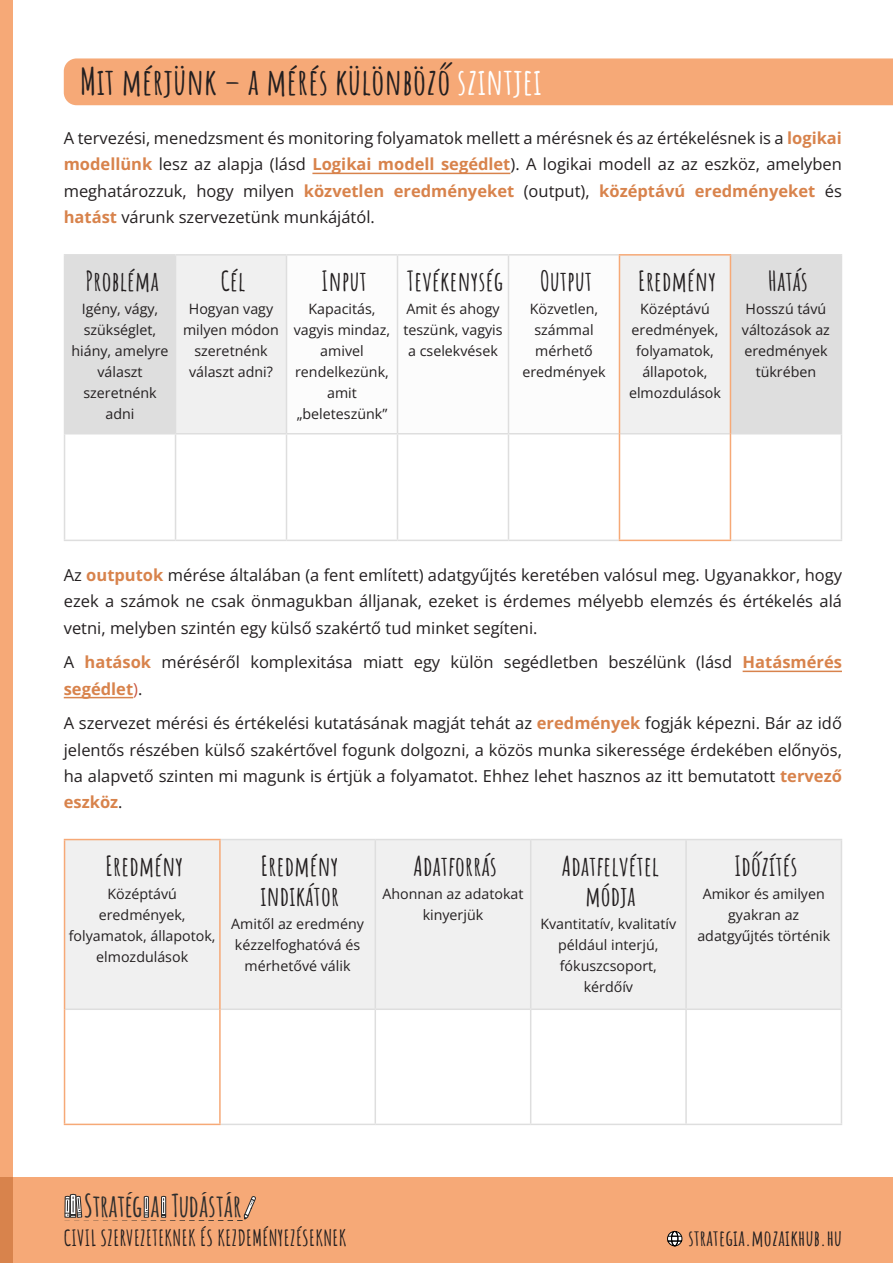
<style>
.page{position:relative;width:893px;height:1263px;background:#fff}
.page>*{position:absolute;margin:0;border:0;box-sizing:border-box;transform-origin:0 0}
.t1{font:700 36px "Amatic SC";letter-spacing:.01em;color:#231f20}
.t2{font:700 30.9px "Amatic";letter-spacing:.025em;color:#2d2d2d;scale:.96 1}
.H3_table_kicsi{font:700 27px/30px "Amatic SC";letter-spacing:.01em;color:#231f20}
.footer_subtitle{font:700 21.75px "Amatic SC";letter-spacing:.01em;color:#231f20}
.t3{font:16.5px/26.2px "Open Sans";color:#231f20;text-align:justify}
.apróbetűs_table{font:14.25px/21px "Open Sans";color:#231f20;text-align:center}
.s1{color:#fff}
.s2{font-weight:700;color:#d8834c}
.s3{color:#c95540}
</style>
<div class="page">
<div style="left:0;top:0;width:13px;height:1263px;background:#f6a977"></div>
<div style="left:13px;top:1178px;width:880px;height:85px;background:#f6a977"></div>
<div style="left:0;top:1178px;width:13px;height:85px;background:#d8834c"></div>
<svg style="left:64px;top:1193px;width:192px;height:28px"></svg>
<svg style="left:667px;top:1231px;width:15px;height:15px"></svg>
<div style="left:64px;top:58px;width:829px;height:47px;background:#f6a977"></div>
<hr style="left:312px;top:173px;width:198px;height:1px;background:#d8834c">
<div style="left:65px;top:256px;width:776px;height:177px;background:#dedede"></div>
<div style="left:176px;top:256px;width:554px;height:177px;background:#f0f0f0"></div>
<svg style="left:287px;top:256px;width:332px;height:177px"></svg>
<svg style="left:65px;top:434px;width:776px;height:106px"></svg>
<hr style="left:176px;top:254px;width:110px;height:2px;background:#dedede">
<hr style="left:286px;top:256px;width:1px;height:177px;background:#dedede">
<hr style="left:286px;top:254px;width:111px;height:2px;background:#dedede">
<hr style="left:397px;top:254px;width:111px;height:2px;background:#dedede">
<hr style="left:508px;top:254px;width:111px;height:2px;background:#dedede">
<hr style="left:731px;top:254px;width:111px;height:2px;background:#dedede">
<hr style="left:397px;top:256px;width:1px;height:177px;background:#dedede">
<hr style="left:508px;top:256px;width:1px;height:177px;background:#dedede">
<hr style="left:841px;top:256px;width:1px;height:177px;background:#dedede">
<hr style="left:64px;top:434px;width:1px;height:106px;background:#dedede">
<hr style="left:64px;top:540px;width:112px;height:1px;background:#dedede">
<hr style="left:175px;top:434px;width:1px;height:106px;background:#dedede">
<hr style="left:176px;top:433px;width:110px;height:1px;background:#dedede">
<hr style="left:176px;top:540px;width:110px;height:1px;background:#dedede">
<hr style="left:286px;top:434px;width:1px;height:106px;background:#dedede">
<hr style="left:286px;top:433px;width:111px;height:1px;background:#dedede">
<hr style="left:397px;top:433px;width:111px;height:1px;background:#dedede">
<hr style="left:508px;top:433px;width:111px;height:1px;background:#dedede">
<hr style="left:620px;top:433px;width:110px;height:1px;background:#dedede">
<hr style="left:731px;top:433px;width:111px;height:1px;background:#dedede">
<hr style="left:397px;top:434px;width:1px;height:106px;background:#dedede">
<hr style="left:508px;top:434px;width:1px;height:106px;background:#dedede">
<hr style="left:841px;top:434px;width:1px;height:106px;background:#dedede">
<hr style="left:286px;top:540px;width:111px;height:1px;background:#dedede">
<hr style="left:397px;top:540px;width:111px;height:1px;background:#dedede">
<hr style="left:508px;top:540px;width:111px;height:1px;background:#dedede">
<hr style="left:731px;top:540px;width:111px;height:1px;background:#dedede">
<hr style="left:64px;top:254px;width:112px;height:2px;background:#dedede">
<hr style="left:64px;top:256px;width:1px;height:177px;background:#dedede">
<hr style="left:175px;top:256px;width:1px;height:177px;background:#dedede">
<hr style="left:64px;top:433px;width:112px;height:1px;background:#dedede">
<hr style="left:619px;top:254px;width:112px;height:2px;background:#f6a977">
<hr style="left:619px;top:256px;width:1px;height:178px;background:#f6a977">
<hr style="left:730px;top:256px;width:1px;height:178px;background:#f6a977">
<hr style="left:619px;top:434px;width:1px;height:106px;background:#f6a977">
<hr style="left:730px;top:434px;width:1px;height:106px;background:#f6a977">
<hr style="left:619px;top:540px;width:112px;height:1px;background:#f6a977">
<hr style="left:743px;top:671px;width:99px;height:1px;background:#d8834c">
<hr style="left:64px;top:697px;width:69px;height:1px;background:#d8834c">
<div style="left:65px;top:840px;width:776px;height:168px;background:#f0f0f0"></div>
<div style="left:221px;top:840px;width:464px;height:168px;background:#f0f0f0"></div>
<svg style="left:65px;top:1010px;width:776px;height:114px"></svg>
<hr style="left:221px;top:839px;width:154px;height:1px;background:#dedede">
<hr style="left:375px;top:839px;width:156px;height:1px;background:#dedede">
<hr style="left:531px;top:839px;width:155px;height:1px;background:#dedede">
<hr style="left:375px;top:840px;width:1px;height:168px;background:#dedede">
<hr style="left:530px;top:840px;width:1px;height:168px;background:#dedede">
<hr style="left:221px;top:1008px;width:154px;height:2px;background:#dedede">
<hr style="left:375px;top:1008px;width:156px;height:2px;background:#dedede">
<hr style="left:531px;top:1008px;width:155px;height:2px;background:#dedede">
<hr style="left:686px;top:1008px;width:156px;height:2px;background:#dedede">
<hr style="left:375px;top:1010px;width:1px;height:114px;background:#dedede">
<hr style="left:530px;top:1010px;width:1px;height:114px;background:#dedede">
<hr style="left:221px;top:1124px;width:154px;height:1px;background:#dedede">
<hr style="left:375px;top:1124px;width:156px;height:1px;background:#dedede">
<hr style="left:531px;top:1124px;width:155px;height:1px;background:#dedede">
<hr style="left:65px;top:1008px;width:154px;height:2px;background:#dedede">
<hr style="left:686px;top:839px;width:156px;height:1px;background:#dedede">
<hr style="left:685px;top:840px;width:2px;height:168px;background:#dedede">
<hr style="left:841px;top:840px;width:1px;height:168px;background:#dedede">
<hr style="left:685px;top:1010px;width:2px;height:114px;background:#dedede">
<hr style="left:841px;top:1010px;width:1px;height:114px;background:#dedede">
<hr style="left:686px;top:1124px;width:156px;height:1px;background:#dedede">
<hr style="left:64px;top:839px;width:157px;height:1px;background:#f6a977">
<hr style="left:64px;top:840px;width:1px;height:169px;background:#f6a977">
<hr style="left:219px;top:840px;width:2px;height:169px;background:#f6a977">
<hr style="left:64px;top:1009px;width:1px;height:115px;background:#f6a977">
<hr style="left:219px;top:1009px;width:2px;height:115px;background:#f6a977">
<hr style="left:64px;top:1124px;width:157px;height:1px;background:#f6a977">
<h2 class="t1" style="left:80px;top:54px;width:463px">Mit mérjünk – a mérés különböző <span class="s1">szintjei</span></h2>
<p class="t3" style="left:64px;top:125px;width:780px">A tervezési, menedzsment és monitoring folyamatok mellett a mérésnek és az értékelésnek is a <span class="s2">logikai modellünk</span> lesz az alapja (lásd <span class="s2">Logikai modell segédlet</span>). A logikai modell az az eszköz, amelyben meghatározzuk, hogy milyen <span class="s2">közvetlen eredményeket</span> (output), <span class="s2">középtávú eredményeket</span> és <span class="s2">hatást</span> várunk szervezetünk munkájától.</p>
<p class="H3_table_kicsi" style="left:86px;top:264px;width:75px">Probléma</p>
<p class="apróbetűs_table" style="left:71px;top:298px;width:99px">Igény, vágy, szükséglet, hiány, amelyre választ szeretnénk adni</p>
<p class="H3_table_kicsi" style="left:221px;top:264px;width:26px">Cél</p>
<p class="apróbetűs_table" style="left:183px;top:298px;width:97px">Hogyan vagy milyen módon szeretnénk választ adni?</p>
<p class="H3_table_kicsi" style="left:322px;top:264px;width:47px">Input</p>
<p class="apróbetűs_table" style="left:294px;top:298px;width:98px">Kapacitás, vagyis mindaz, amivel rendelkezünk, amit „beleteszünk”</p>
<p class="H3_table_kicsi" style="left:407px;top:264px;width:97px">Tevékenység</p>
<p class="apróbetűs_table" style="left:403px;top:298px;width:101px">Amit és ahogy teszünk, vagyis a cselekvések</p>
<p class="H3_table_kicsi" style="left:540px;top:264px;width:53px">Output</p>
<p class="apróbetűs_table" style="left:522px;top:298px;width:85px">Közvetlen, számmal mérhető eredmények</p>
<p class="H3_table_kicsi" style="left:638px;top:264px;width:79px">Eredmény</p>
<p class="apróbetűs_table" style="left:629px;top:298px;width:93px">Középtávú eredmények, folyamatok, állapotok, elmozdulások</p>
<p class="H3_table_kicsi" style="left:768px;top:264px;width:41px">Hatás</p>
<p class="apróbetűs_table" style="left:742px;top:298px;width:90px">Hosszú távú változások az eredmények tükrében</p>
<p class="t3" style="left:64px;top:561px;width:780px">Az <span class="s2">outputok</span> mérése általában (a fent említett) adatgyűjtés keretében valósul meg. Ugyanakkor, hogy ezek a számok ne csak önmagukban álljanak, ezeket is érdemes mélyebb elemzés és értékelés alá vetni, melyben szintén egy külső szakértő tud minket segíteni.</p>
<p class="t3" style="left:64px;top:649px;width:780px">A <span class="s2">hatások</span> méréséről komplexitása miatt egy külön segédletben beszélünk (lásd <span class="s2">Hatásmérés segédlet</span><span class="s3">)</span>.</p>
<p class="t3" style="left:64px;top:710px;width:780px">A szervezet mérési és értékelési kutatásának magját tehát az <span class="s2">eredmények</span> fogják képezni. Bár az idő jelentős részében külső szakértővel fogunk dolgozni, a közös munka sikeressége érdekében előnyös, ha alapvető szinten mi magunk is értjük a folyamatot. Ehhez lehet hasznos az itt bemutatott <span class="s2">tervező eszköz</span>.</p>
<p class="H3_table_kicsi" style="left:105px;top:849px;width:79px">Eredmény</p>
<p class="apróbetűs_table" style="left:69px;top:882px;width:148px">Középtávú eredmények, folyamatok, állapotok, elmozdulások</p>
<p class="H3_table_kicsi" style="left:260px;top:849px;width:80px">Eredmény indikátor</p>
<p class="apróbetűs_table" style="left:231px;top:912px;width:134px">Amitől az eredmény kézzelfoghatóvá és mérhetővé válik</p>
<p class="H3_table_kicsi" style="left:413px;top:849px;width:85px">Adatforrás</p>
<p class="apróbetűs_table" style="left:382px;top:882px;width:143px">Ahonnan az adatokat kinyerjük</p>
<p class="H3_table_kicsi" style="left:562px;top:849px;width:99px;text-align:center">Adatfelvétel módja</p>
<p class="apróbetűs_table" style="left:540px;top:912px;width:137px">Kvantitatív, kvalitatív</p>
<p class="apróbetűs_table" style="left:558px;top:933px;width:102px">például interjú, fókuszcsoport, kérdőív</p>
<p class="H3_table_kicsi" style="left:734px;top:849px;width:65px">Időzítés</p>
<p class="apróbetűs_table" style="left:697px;top:882px;width:134px">Amikor és amilyen gyakran az adatgyűjtés történik</p>
<p class="t2" style="left:85px;top:1184px;width:164px">Stratég a Tudástár</p>
<p class="footer_subtitle" style="left:64px;top:1221px;width:284px">CIVIL SZERVEZETEKNEK ÉS KEZDEMÉNYEZÉSEKNEK</p>
<p class="footer_subtitle" style="left:688px;top:1221px;width:155px">strategia.mozaikhub.hu</p>
</div>
